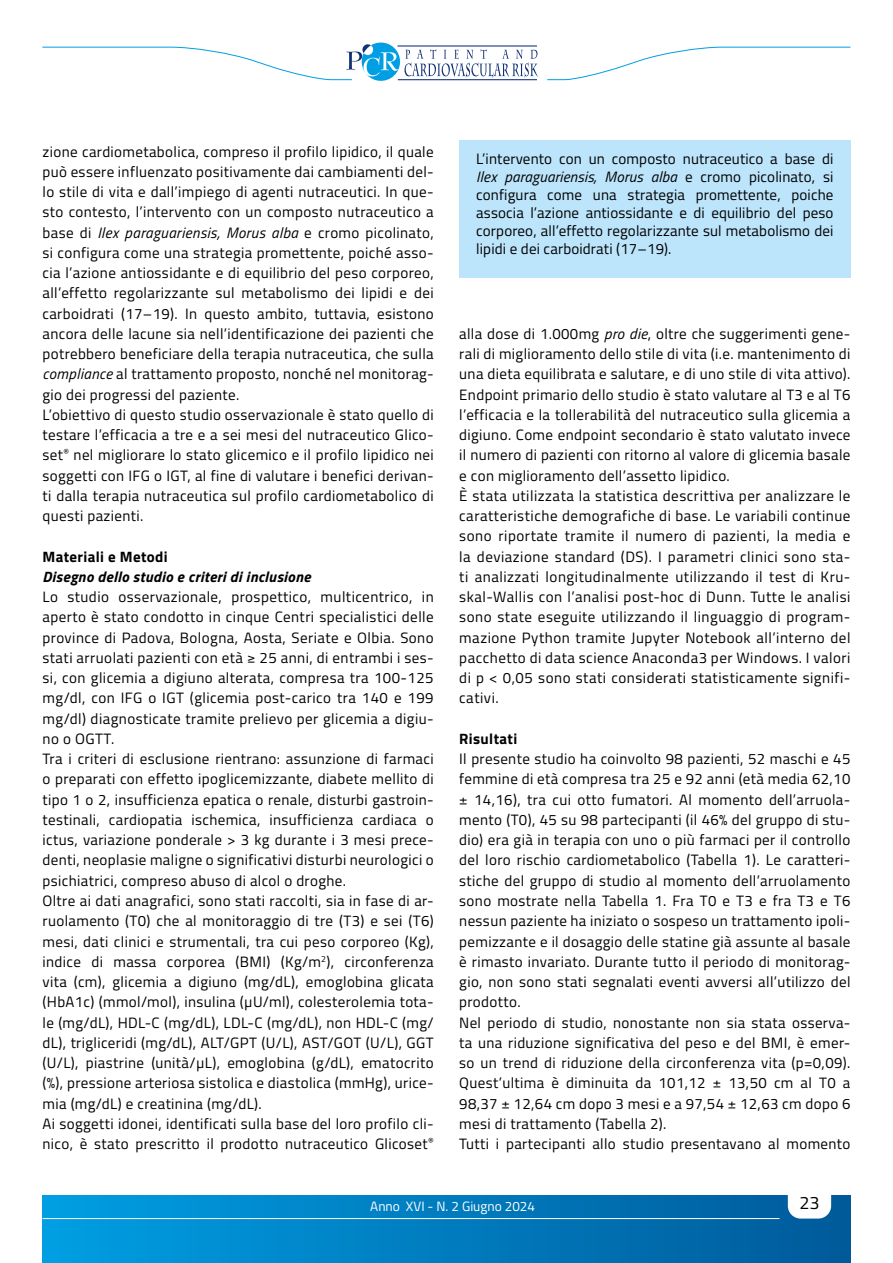
<style>
.page{position:relative;width:893px;height:1263px;background:#fff}
.page>*{position:absolute;margin:0;border:0;box-sizing:border-box;transform-origin:0 0}
.t1{font:18px "Titillium";color:#000}
.t2{font:15px/20.2px "Titillium";letter-spacing:.025em;color:#000}
.t3{font:italic 700 15px "Titillium";letter-spacing:.025em;color:#000}
.t4{font:700 15px "Titillium";letter-spacing:.025em;color:#000}
.t5{font:13.5px "Titillium";color:#fff}
.s1{font-style:italic}
</style>
<div class="page">
<div style="left:43px;top:1195px;width:807px;height:68px;background:linear-gradient(to right,#019fe3,#015a9a)"></div>
<svg style="left:788px;top:1195px;width:43px;height:23px"></svg>
<hr style="left:43px;top:1218px;width:736px;height:1px;background:#fff">
<svg style="left:547px;top:46px;width:304px;height:34px"></svg>
<svg style="left:42px;top:42px;width:496px;height:39px"></svg>
<div style="left:459px;top:140px;width:391px;height:138px;background:#bce4fa"></div>
<p class="t2" style="left:43px;top:141px;width:393px">zione cardiometabolica, compreso il profilo lipidico, il quale può essere influenzato positivamente dai cambiamenti del&shy;lo stile di vita e dall’impiego di agenti nutraceutici. In que&shy;sto contesto, l’intervento con un composto nutraceutico a base di <span class="s1">Ilex paraguariensis, Morus alba</span> e cromo picolinato, si configura come una strategia promettente, poiché asso&shy;cia l’azione antiossidante e di equilibrio del peso corporeo, all’effetto regolarizzante sul metabolismo dei lipidi e dei carboidrati (17–19). In questo ambito, tuttavia, esistono ancora delle lacune sia nell’identificazione dei pazienti che potrebbero beneficiare della terapia nutraceutica, che sulla <span class="s1">compliance</span> al trattamento proposto, nonché nel monitorag&shy;gio dei progressi del paziente.<br>L’obiettivo di questo studio osservazionale è stato quello di testare l’efficacia a tre e a sei mesi del nutraceutico Glico&shy;set<sup>®</sup> nel migliorare lo stato glicemico e il profilo lipidico nei soggetti con IFG o IGT, al fine di valutare i benefici derivan&shy;ti dalla terapia nutraceutica sul profilo cardiometabolico di questi pazienti.</p>
<p class="t4" style="left:43px;top:545px;width:127px">Materiali e Metodi</p>
<p class="t3" style="left:43px;top:565px;width:270px">Disegno dello studio e criteri di inclusione</p>
<p class="t2" style="left:43px;top:586px;width:393px">Lo studio osservazionale, prospettico, multicentrico, in aperto è stato condotto in cinque Centri specialistici delle province di Padova, Bologna, Aosta, Seriate e Olbia. Sono stati arruolati pazienti con età ≥ 25 anni, di entrambi i ses&shy;si, con glicemia a digiuno alterata, compresa tra 100-125 mg/dl, con IFG o IGT (glicemia post-carico tra 140 e 199 mg/dl) diagnosticate tramite prelievo per glicemia a digiu&shy;no o OGTT.<br>Tra i criteri di esclusione rientrano: assunzione di farmaci o preparati con effetto ipoglicemizzante, diabete mellito di tipo 1 o 2, insufficienza epatica o renale, disturbi gastroin&shy;testinali, cardiopatia ischemica, insufficienza cardiaca o ictus, variazione ponderale &gt; 3 kg durante i 3 mesi prece&shy;denti, neoplasie maligne o significativi disturbi neurologici o psichiatrici, compreso abuso di alcol o droghe.<br>Oltre ai dati anagrafici, sono stati raccolti, sia in fase di ar&shy;ruolamento (T0) che al monitoraggio di tre (T3) e sei (T6) mesi, dati clinici e strumentali, tra cui peso corporeo (Kg), indice di massa corporea (BMI) (Kg/m<sup>2</sup>), circonferenza vita (cm), glicemia a digiuno (mg/dL), emoglobina glicata (HbA1c) (mmol/mol), insulina (µU/ml), colesterolemia tota&shy;le (mg/dL), HDL-C (mg/dL), LDL-C (mg/dL), non HDL-C (mg/ dL), trigliceridi (mg/dL), ALT/GPT (U/L), AST/GOT (U/L), GGT (U/L), piastrine (unità/µL), emoglobina (g/dL), ematocrito (%), pressione arteriosa sistolica e diastolica (mmHg), urice&shy;mia (mg/dL) e creatinina (mg/dL).<br>Ai soggetti idonei, identificati sulla base del loro profilo cli&shy;nico, è stato prescritto il prodotto nutraceutico Glicoset<sup>®</sup></p>
<p class="t2" style="left:476px;top:149px;width:359px;line-height:18px;text-align:justify">L’intervento con un composto nutraceutico a base di <span class="s1">Ilex paraguariensis, Morus alba</span> e cromo picolinato, si configura come una strategia promettente, poiche associa l’azione antiossidante e di equilibrio del peso corporeo, all’effetto regolarizzante sul metabolismo dei lipidi e dei carboidrati (17–19).</p>
<p class="t2" style="left:459px;top:323px;width:393px">alla dose di 1.000mg <span class="s1">pro die</span>, oltre che suggerimenti gene&shy;rali di miglioramento dello stile di vita (i.e. mantenimento di una dieta equilibrata e salutare, e di uno stile di vita attivo).<br>Endpoint primario dello studio è stato valutare al T3 e al T6 l’efficacia e la tollerabilità del nutraceutico sulla glicemia a digiuno. Come endpoint secondario è stato valutato invece il numero di pazienti con ritorno al valore di glicemia basale e con miglioramento dell’assetto lipidico.<br>È stata utilizzata la statistica descrittiva per analizzare le caratteristiche demografiche di base. Le variabili continue sono riportate tramite il numero di pazienti, la media e la deviazione standard (DS). I parametri clinici sono sta&shy;ti analizzati longitudinalmente utilizzando il test di Kru&shy;skal-Wallis con l’analisi post-hoc di Dunn. Tutte le analisi sono state eseguite utilizzando il linguaggio di program&shy;mazione Python tramite Jupyter Notebook all’interno del pacchetto di data science Anaconda3 per Windows. I valori di p &lt; 0,05 sono stati considerati statisticamente signifi&shy;cativi.</p>
<p class="t4" style="left:459px;top:727px;width:60px">Risultati</p>
<p class="t2" style="left:459px;top:748px;width:393px">Il presente studio ha coinvolto 98 pazienti, 52 maschi e 45 femmine di età compresa tra 25 e 92 anni (età media 62,10 ± 14,16), tra cui otto fumatori. Al momento dell’arruola&shy;mento (T0), 45 su 98 partecipanti (il 46% del gruppo di stu&shy;dio) era già in terapia con uno o più farmaci per il controllo del loro rischio cardiometabolico (Tabella 1). Le caratteri&shy;stiche del gruppo di studio al momento dell’arruolamento sono mostrate nella Tabella 1. Fra T0 e T3 e fra T3 e T6 nessun paziente ha iniziato o sospeso un trattamento ipoli&shy;pemizzante e il dosaggio delle statine già assunte al basale è rimasto invariato. Durante tutto il periodo di monitorag&shy;gio, non sono stati segnalati eventi avversi all’utilizzo del prodotto.<br>Nel periodo di studio, nonostante non sia stata osserva&shy;ta una riduzione significativa del peso e del BMI, è emer&shy;so un trend di riduzione della circonferenza vita (p=0,09).<br>Quest’ultima è diminuita da 101,12 ± 13,50 cm al T0 a 98,37 ± 12,64 cm dopo 3 mesi e a 97,54 ± 12,63 cm dopo 6 mesi di trattamento (Tabella 2).<br>Tutti i partecipanti allo studio presentavano al momento</p>
<p class="t5" style="left:370px;top:1196px;width:166px">Anno XVI - N. 2 Giugno 2024</p>
<p class="t1" style="left:799px;top:1189px;width:22px">23</p>
</div>
